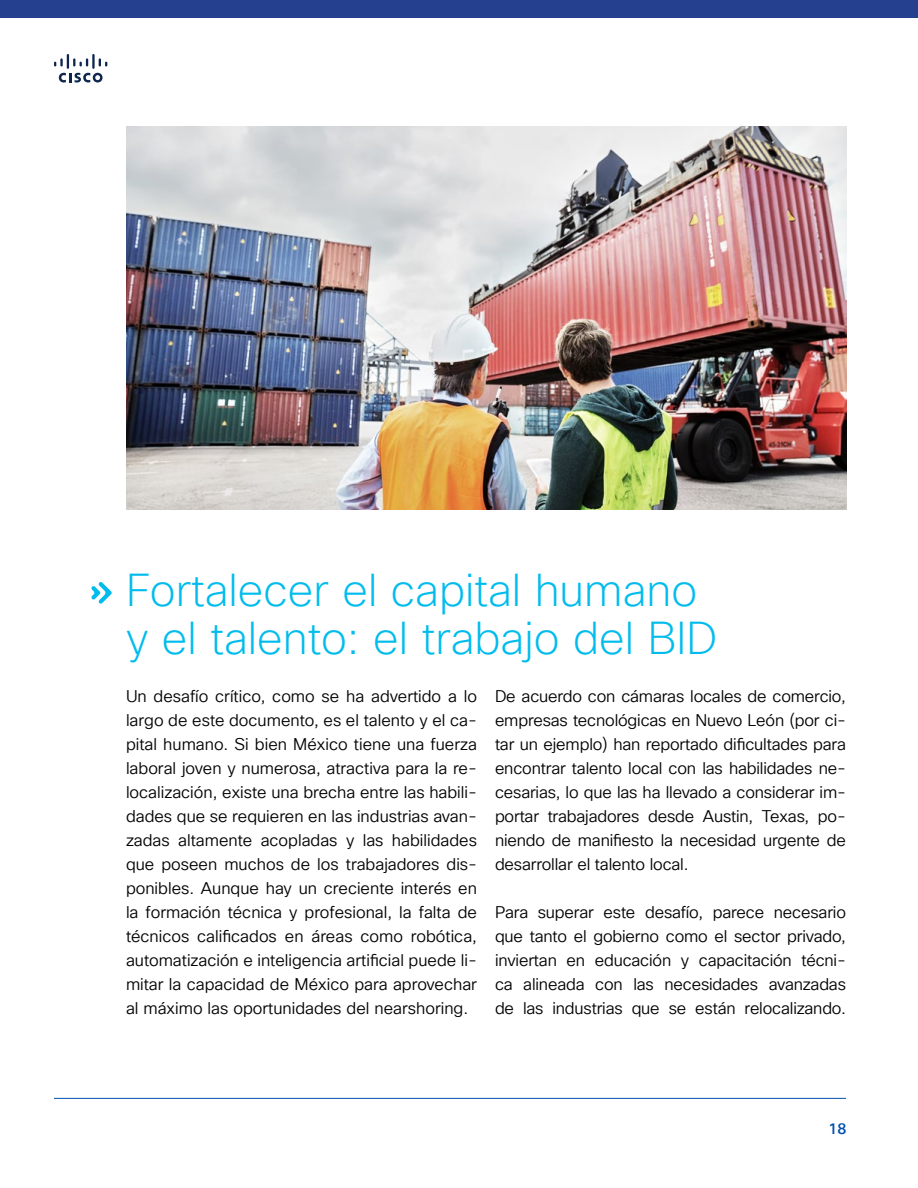
<style>
.page{position:relative;width:918px;height:1188px;background:#fff}
.page>*{position:absolute;margin:0;border:0;box-sizing:border-box;transform-origin:0 0}
.t1{font:200 45px/48px "Cisco Sans TT";color:#00bced}
.t2{font:16.5px/24px "Cisco Sans TT Light";letter-spacing:-.01em;color:#000;text-align:justify}
.t3{font:500 15px "Cisco Sans TT";color:#0051af}
</style>
<div class="page">
<svg style="left:54px;top:54px;width:53px;height:29px"></svg>
<hr style="left:54px;top:1098px;width:792px;height:1px;background:#0051af">
<div style="left:0;top:0;width:918px;height:18px;background:#25408f"></div>
<svg style="left:91px;top:582px;width:21px;height:22px"></svg>
<img style="left:126px;top:126px;width:721px;height:384px">
<p class="t1" style="left:126px;top:566px;width:593px">Fortalecer el capital humano y el talento: el trabajo del BID</p>
<p class="t2" style="left:126px;top:685px;width:353px">Un desafío crítico, como se ha advertido a lo largo de este documento, es el talento y el ca&shy;pital humano. Si bien México tiene una fuerza laboral joven y numerosa, atractiva para la re&shy;localización, existe una brecha entre las habili&shy;dades que se requieren en las industrias avan&shy;zadas altamente acopladas y las habilidades que poseen muchos de los trabajadores dis&shy;ponibles. Aunque hay un creciente interés en la formación técnica y profesional, la falta de técnicos calificados en áreas como robótica, automatización e inteligencia artificial puede li&shy;mitar la capacidad de México para aprovechar al máximo las oportunidades del nearshoring.</p>
<p class="t2" style="left:495px;top:685px;width:353px">De acuerdo con cámaras locales de comercio, empresas tecnológicas en Nuevo León (por ci&shy;tar un ejemplo) han reportado dificultades para encontrar talento local con las habilidades ne&shy;cesarias, lo que las ha llevado a considerar im&shy;portar trabajadores desde Austin, Texas, po&shy;niendo de manifiesto la necesidad urgente de desarrollar el talento local.</p>
<p class="t2" style="left:495px;top:901px;width:353px">Para superar este desafío, parece necesario que tanto el gobierno como el sector privado, inviertan en educación y capacitación técni&shy;ca alineada con las necesidades avanzadas de las industrias que se están relocalizando.</p>
<p class="t3" style="left:829px;top:1119px;width:19px">18</p>
</div>
